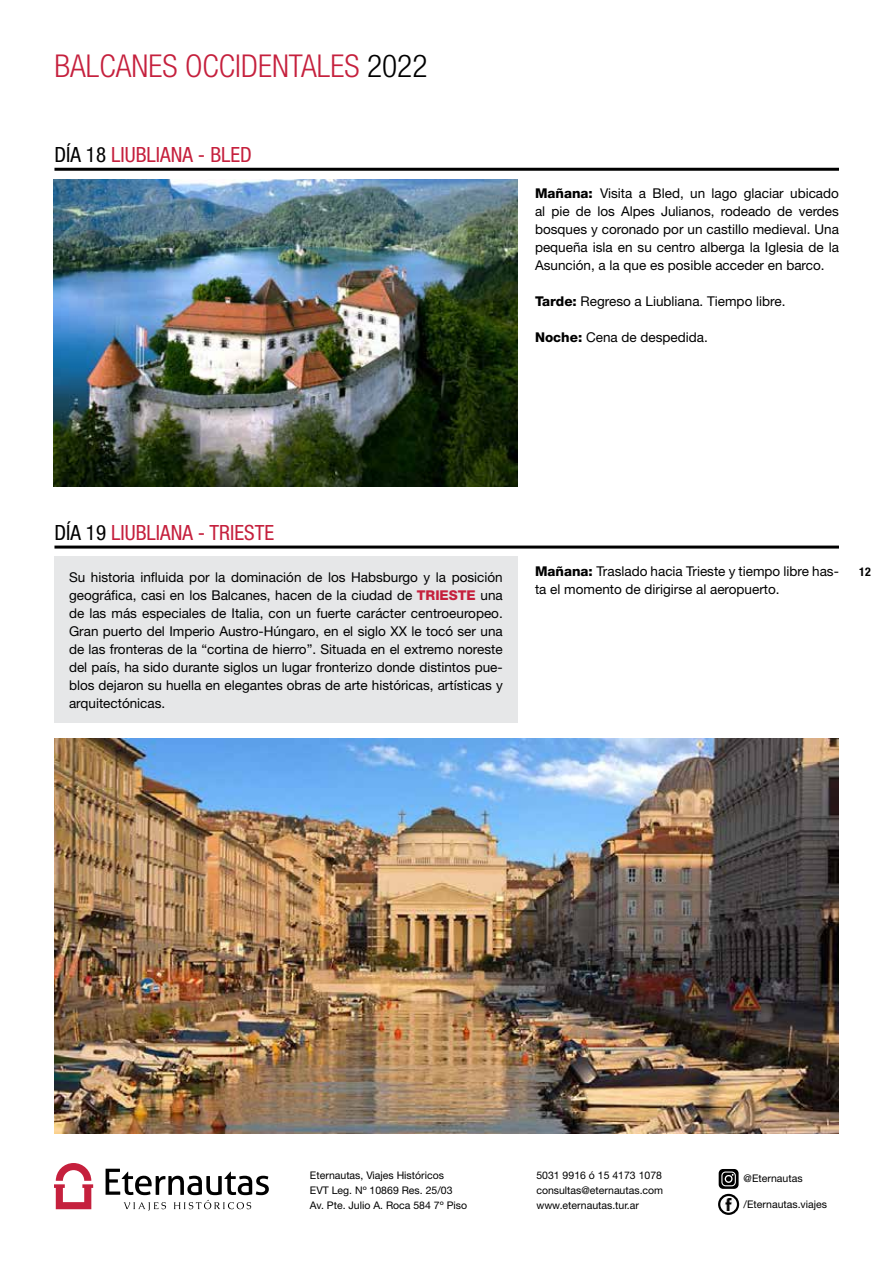
<style>
.page{position:relative;width:893px;height:1263px;background:#fff}
.page>*{position:absolute;margin:0;border:0;box-sizing:border-box;transform-origin:0 0}
.t1{font:300 condensed 31.5px "Helvetica Neue LT Std";color:#c5203d}
.t2{font:condensed 21px "Helvetica Neue";color:#c5203d}
.t3{font:13.5px/18px "Helvetica Neue";color:#000;text-align:justify}
.t4{font:700 condensed 12px "Helvetica Neue";color:#000}
.t5{font:10.5px/15px "Helvetica Neue";color:#000}
.s1{color:#000}
.s2{font-weight:800}
.s3{font-weight:800;color:#c5203d}
</style>
<div class="page">
<svg style="left:54px;top:1163px;width:39px;height:46px"></svg>
<svg style="left:106px;top:1169px;width:163px;height:42px"></svg>
<svg style="left:723px;top:1198px;width:12px;height:12px"></svg>
<div style="left:718px;top:1194px;width:21px;height:21px;border:2px solid #000;border-radius:50%"></div>
<svg style="left:719px;top:1169px;width:20px;height:20px"></svg>
<img style="left:54px;top:738px;width:785px;height:396px">
<img style="left:54px;top:180px;width:464px;height:306px">
<div style="left:54px;top:556px;width:464px;height:167px;background:#e6e7e8"></div>
<hr style="left:54px;top:168px;width:785px;height:3px;background:#000">
<hr style="left:54px;top:546px;width:785px;height:3px;background:#000">
<h1 class="t1" style="left:54px;top:47px;width:374px">BALCANES OCCIDENTALES <span class="s1">2022</span></h1>
<h2 class="t2" style="left:54px;top:142px;width:199px"><span class="s1">DÍA 18</span> LIUBLIANA - BLED</h2>
<p class="t3" style="left:535px;top:184px;width:305px"><span class="s2">Mañana:</span> Visita a Bled, un lago glaciar ubicado al pie de los Alpes Julianos, rodeado de verdes bosques y coronado por un castillo medieval. Una pequeña isla en su centro alberga la Iglesia de la Asunción, a la que es posible acceder en barco.</p>
<p class="t3" style="left:535px;top:292px;width:252px"><span class="s2">Tarde:</span> Regreso a Liubliana. Tiempo libre.</p>
<p class="t3" style="left:535px;top:328px;width:174px"><span class="s2">Noche:</span> Cena de despedida.</p>
<h2 class="t2" style="left:54px;top:520px;width:221px"><span class="s1">DÍA 19</span> LIUBLIANA - TRIESTE</h2>
<p class="t3" style="left:69px;top:568px;width:435px">Su historia influida por la dominación de los Habsburgo y la posición geográfica, casi en los Balcanes, hacen de la ciudad de <span class="s3">TRIESTE</span> una de las más especiales de Italia, con un fuerte carácter centroeuropeo.<br>Gran puerto del Imperio Austro-Húngaro, en el siglo XX le tocó ser una de las fronteras de la “cortina de hierro”. Situada en el extremo noreste del país, ha sido durante siglos un lugar fronterizo donde distintos pue&shy;blos dejaron su huella en elegantes obras de arte históricas, artísticas y arquitectónicas.</p>
<p class="t3" style="left:535px;top:562px;width:305px"><span class="s2">Mañana:</span> Traslado hacia Trieste y tiempo libre has&shy;ta el momento de dirigirse al aeropuerto.</p>
<p class="t4" style="left:859px;top:564px;width:13px">12</p>
<p class="t5" style="left:310px;top:1168px;width:159px">Eternautas, Viajes Históricos<br>EVT Leg. Nº 10869 Res. 25/03<br>Av. Pte. Julio A. Roca 584 7º Piso</p>
<p class="t5" style="left:536px;top:1168px;width:128px;text-align:justify">5031 9916 ó 15 4173 1078 consultas@eternautas.com www.eternautas.tur.ar</p>
<p class="t5" style="left:744px;top:1171px;width:60px">@Eternautas</p>
<p class="t5" style="left:744px;top:1196px;width:85px">/Eternautas.viajes</p>
</div>
